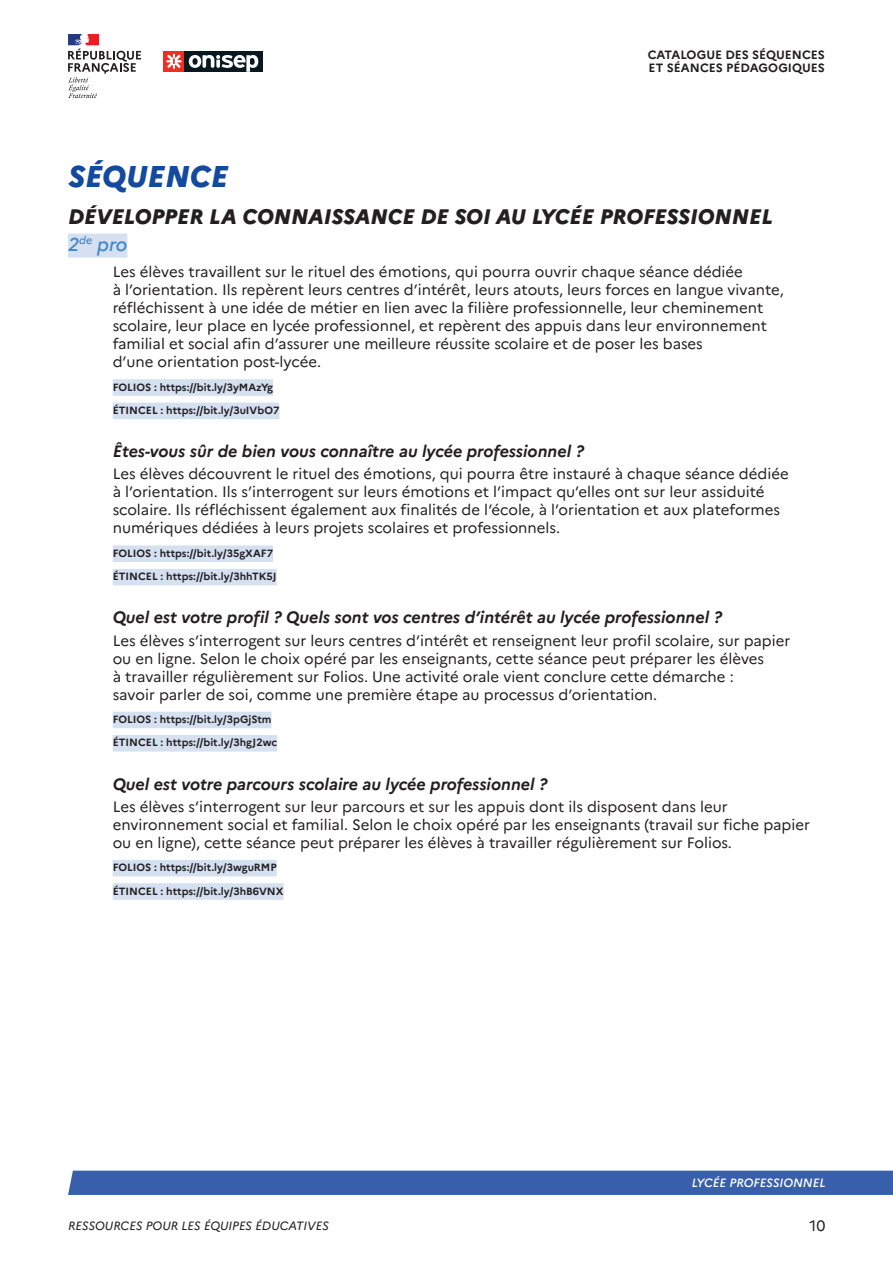
<style>
.page{position:relative;width:893px;height:1263px;background:#fff}
.page>*{position:absolute;margin:0;border:0;box-sizing:border-box;transform-origin:0 0}
.Séance{font:italic 800 30px "Marianne";color:#13499f}
.Intitule_Sequence{font:italic 800 21px "Marianne";color:#231f20}
.Niveaux{font:italic 500 18.6px "Marianne";color:#4387c7}
.Titre_inter{font:italic 700 16.5px "Marianne";color:#231f20}
.Texte_Courant{font:15px/18px "Marianne";color:#231f20}
.t1{font:700 12px/13.5px "Marianne";color:#231f20}
.t2{font:italic 12px "Marianne";color:#231f20}
.t3{font:italic 500 12px "Marianne";color:#fff}
.https{font:700 10.5px "Marianne";color:#231f20}
</style>
<div class="page">
<div style="left:68px;top:1170px;width:825px;height:25px;background:#375fac"></div>
<div style="left:184px;top:51px;width:79px;height:21px;background:#071822"></div>
<svg style="left:189px;top:55px;width:69px;height:17px"></svg>
<div style="left:163px;top:51px;width:21px;height:21px;background:#ee2e22"></div>
<svg style="left:166px;top:54px;width:16px;height:15px"></svg>
<svg style="left:68px;top:34px;width:73px;height:64px"></svg>
<div style="left:68px;top:234px;width:59px;height:24px;background:#d5e0f1"></div>
<div style="left:113px;top:379px;width:160px;height:17px;background:#d5e0f1"></div>
<div style="left:113px;top:403px;width:166px;height:16px;background:#d5e0f1"></div>
<div style="left:113px;top:545px;width:160px;height:17px;background:#d5e0f1"></div>
<div style="left:113px;top:569px;width:164px;height:16px;background:#d5e0f1"></div>
<div style="left:113px;top:712px;width:158px;height:16px;background:#d5e0f1"></div>
<div style="left:113px;top:735px;width:164px;height:16px;background:#d5e0f1"></div>
<div style="left:113px;top:860px;width:164px;height:16px;background:#d5e0f1"></div>
<div style="left:113px;top:883px;width:171px;height:17px;background:#d5e0f1"></div>
<p class="t1" style="left:648px;top:48px;width:179px">CATALOGUE DES SÉQUENCES<br>ET SÉANCES PÉDAGOGIQUES</p>
<p class="Séance" style="left:68px;top:158px;width:162px">SÉQUENCE</p>
<p class="Intitule_Sequence" style="left:68px;top:204px;width:706px">DÉVELOPPER LA CONNAISSANCE DE SOI AU LYCÉE PROFESSIONNEL</p>
<p class="Niveaux" style="left:68px;top:233px;width:61px">2<sup>de</sup> pro</p>
<p class="Texte_Courant" style="left:113px;top:263px;width:673px">Les élèves travaillent sur le rituel des émotions, qui pourra ouvrir chaque séance dédiée<br>à l’orientation. Ils repèrent leurs centres d’intérêt, leurs atouts, leurs forces en langue vivante, réfléchissent à une idée de métier en lien avec la filière professionnelle, leur cheminement scolaire, leur place en lycée professionnel, et repèrent des appuis dans leur environnement familial et social afin d’assurer une meilleure réussite scolaire et de poser les bases<br>d’une orientation post-lycée.</p>
<p class="https" style="left:113px;top:380px;width:162px">FOLIOS : https://bit.ly/3yMAzYg</p>
<p class="https" style="left:113px;top:404px;width:168px">ÉTINCEL : https://bit.ly/3uIVbO7</p>
<p class="Titre_inter" style="left:113px;top:441px;width:473px">Êtes-vous sûr de bien vous connaître au lycée professionnel ?</p>
<p class="Texte_Courant" style="left:113px;top:465px;width:677px">Les élèves découvrent le rituel des émotions, qui pourra être instauré à chaque séance dédiée à l’orientation. Ils s’interrogent sur leurs émotions et l’impact qu’elles ont sur leur assiduité scolaire. Ils réfléchissent également aux finalités de l’école, à l’orientation et aux plateformes numériques dédiées à leurs projets scolaires et professionnels.</p>
<p class="https" style="left:113px;top:547px;width:162px">FOLIOS : https://bit.ly/35gXAF7</p>
<p class="https" style="left:113px;top:570px;width:165px">ÉTINCEL : https://bit.ly/3hhTK5J</p>
<p class="Titre_inter" style="left:113px;top:607px;width:611px">Quel est votre profil ? Quels sont vos centres d’intérêt au lycée professionnel ?</p>
<p class="Texte_Courant" style="left:113px;top:631px;width:679px">Les élèves s’interrogent sur leurs centres d’intérêt et renseignent leur profil scolaire, sur papier ou en ligne. Selon le choix opéré par les enseignants, cette séance peut préparer les élèves<br>à travailler régulièrement sur Folios. Une activité orale vient conclure cette démarche :<br>savoir parler de soi, comme une première étape au processus d’orientation.</p>
<p class="https" style="left:113px;top:713px;width:160px">FOLIOS : https://bit.ly/3pGjStm</p>
<p class="https" style="left:113px;top:736px;width:166px">ÉTINCEL : https://bit.ly/3hgJ2wc</p>
<p class="Titre_inter" style="left:113px;top:773px;width:436px">Quel est votre parcours scolaire au lycée professionnel ?</p>
<p class="Texte_Courant" style="left:113px;top:797px;width:699px">Les élèves s’interrogent sur leur parcours et sur les appuis dont ils disposent dans leur environnement social et familial. Selon le choix opéré par les enseignants (travail sur fiche papier ou en ligne), cette séance peut préparer les élèves à travailler régulièrement sur Folios.</p>
<p class="https" style="left:113px;top:861px;width:166px">FOLIOS : https://bit.ly/3wguRMP</p>
<p class="https" style="left:113px;top:884px;width:172px">ÉTINCEL : https://bit.ly/3hB6VNX</p>
<p class="t2" style="left:68px;top:1218px;width:262px">RESSOURCES POUR LES ÉQUIPES ÉDUCATIVES</p>
<p class="t3" style="left:692px;top:1176px;width:135px">LYCÉE PROFESSIONNEL</p>
<p class="Texte_Courant" style="left:810px;top:1217px;width:17px">10</p>
</div>
